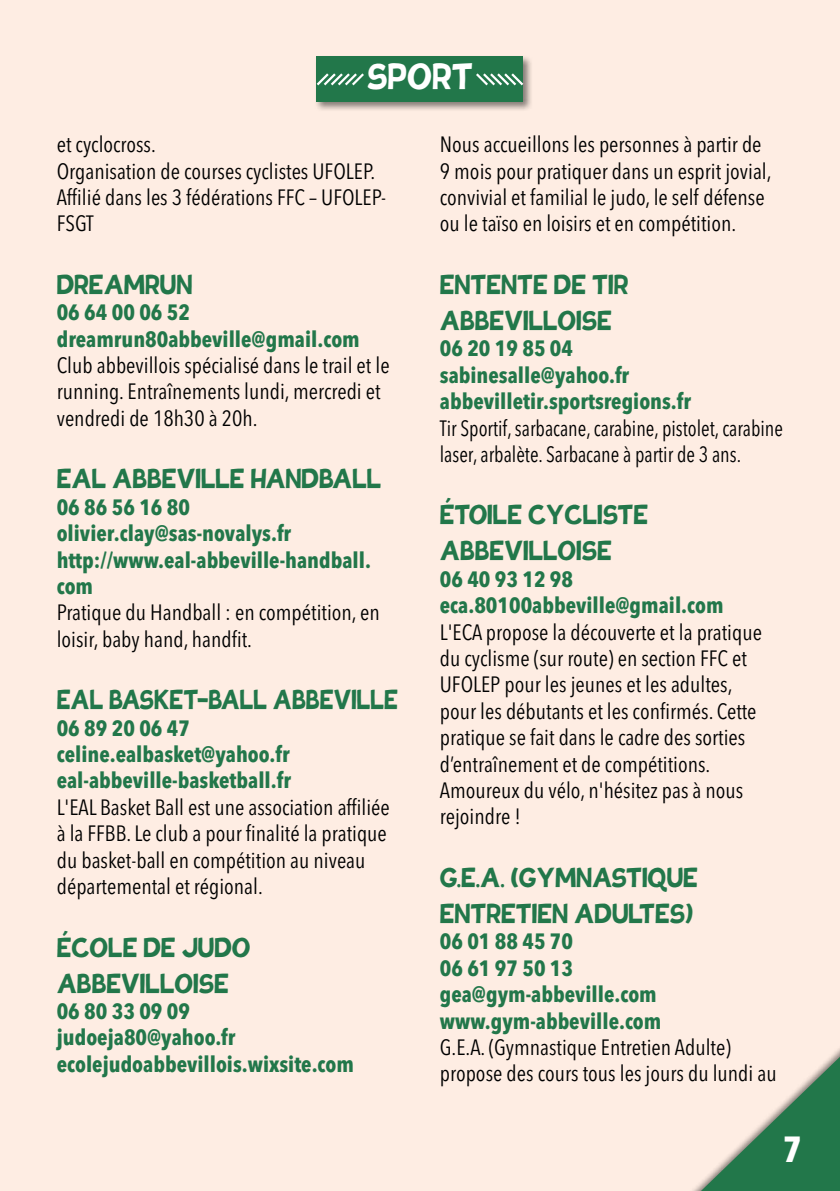
<style>
.page{position:relative;width:840px;height:1191px;background:#fff}
.page>*{position:absolute;margin:0;border:0;box-sizing:border-box;transform-origin:0 0}
.t1{font:700 48px "Tovari Sans";color:#fff;scale:.9 1}
.t2{font:700 36px/36px "Tovari Sans";color:#22774a;scale:.9 1}
.t3{font:700 36px "Tovari Sans";color:#22774a;scale:.85 1}
.t4{font:700 condensed 36px "Avenir Next LT Pro";color:#fff}
.t5{font:condensed 22px/26.4px "Avenir Next LT Pro";color:#000}
.t6{font:700 condensed 22px/26.4px "Avenir Next LT Pro";color:#22774a}
.t7{font:condensed 22px/26.4px "Avenir Next LT Pro";color:#000;scale:.92 1}
</style>
<div class="page">
<div style="left:667px;top:1018px;width:172px;height:173px;background:#feede3"></div>
<svg style="left:700px;top:1056px;width:139px;height:135px"></svg>
<div style="left:314px;top:55px;width:219px;height:57px;background:#000;opacity:.48"></div>
<div style="left:316px;top:57px;width:207px;height:45px;background:#22774a"></div>
<svg style="left:314px;top:71px;width:50px;height:17px"></svg>
<svg style="left:476px;top:71px;width:49px;height:17px"></svg>
<h1 class="t1" style="left:367px;top:28px;width:119px">SPORT</h1>
<p class="t5" style="left:57px;top:131px;width:330px">et cyclocross.<br>Organisation de courses cyclistes UFOLEP.<br>Affilié dans les 3 fédérations FFC – UFOLEP-<br>FSGT</p>
<h2 class="t2" style="left:57px;top:257px;width:152px">DREAMRUN</h2>
<p class="t6" style="left:57px;top:299px;width:304px">06 64 00 06 52 dreamrun80abbeville@gmail.com</p>
<p class="t5" style="left:57px;top:352px;width:334px">Club abbevillois spécialisé dans le trail et le running. Entraînements lundi, mercredi et vendredi de 18h30 à 20h.</p>
<h2 class="t2" style="left:57px;top:452px;width:362px">EAL ABBEVILLE HANDBALL</h2>
<p class="t6" style="left:57px;top:493px;width:316px">06 86 56 16 80 olivier.clay@sas-novalys.fr http://www.eal-abbeville-handball. com</p>
<p class="t5" style="left:57px;top:599px;width:324px">Pratique du Handball : en compétition, en loisir, baby hand, handfit.</p>
<h2 class="t3" style="left:57px;top:663px;width:403px">EAL BASKET-BALL ABBEVILLE</h2>
<p class="t6" style="left:57px;top:714px;width:235px">06 89 20 06 47 celine.ealbasket@yahoo.fr eal-abbeville-basketball.fr</p>
<p class="t5" style="left:57px;top:794px;width:334px">L'EAL Basket Ball est une association affiliée à la FFBB. Le club a pour finalité la pratique du basket-ball en compétition au niveau départemental et régional.</p>
<h2 class="t2" style="left:57px;top:920px;width:217px">ÉCOLE DE JUDO<br>ABBEVILLOISE</h2>
<p class="t6" style="left:57px;top:997px;width:298px">06 80 33 09 09 judoeja80@yahoo.fr ecolejudoabbevillois.wixsite.com</p>
<p class="t5" style="left:439px;top:131px;width:333px">Nous accueillons les personnes à partir de 9 mois pour pratiquer dans un esprit jovial, convivial et familial le judo, le self défense ou le taïso en loisirs et en compétition.</p>
<h2 class="t2" style="left:439px;top:257px;width:211px">ENTENTE DE TIR<br>ABBEVILLOISE</h2>
<p class="t6" style="left:439px;top:335px;width:252px">06 20 19 85 04 sabinesalle@yahoo.fr abbevilletir.sportsregions.fr</p>
<p class="t7" style="left:439px;top:414px;width:374px">Tir Sportif, sarbacane, carabine, pistolet, carabine laser, arbalète. Sarbacane à partir de 3 ans.</p>
<h2 class="t2" style="left:439px;top:488px;width:233px">ÉTOILE CYCLISTE<br>ABBEVILLOISE</h2>
<p class="t6" style="left:439px;top:565px;width:285px">06 40 93 12 98 eca.80100abbeville@gmail.com</p>
<p class="t5" style="left:439px;top:618px;width:323px">L'ECA propose la découverte et la pratique du cyclisme (sur route) en section FFC et UFOLEP pour les jeunes et les adultes, pour les débutants et les confirmés. Cette pratique se fait dans le cadre des sorties d’entraînement et de compétitions.<br>Amoureux du vélo, n'hésitez pas à nous rejoindre !</p>
<h2 class="t2" style="left:439px;top:850px;width:288px">G.E.A. (GYMNASTIQUE<br>ENTRETIEN ADULTES)</h2>
<p class="t6" style="left:439px;top:928px;width:223px">06 01 88 45 70<br>06 61 97 50 13 gea@gym-abbeville.com www.gym-abbeville.com</p>
<p class="t5" style="left:439px;top:1034px;width:338px">G.E.A. (Gymnastique Entretien Adulte) propose des cours tous les jours du lundi au</p>
<h2 class="t4" style="left:782px;top:1126px;width:20px">7</h2>
</div>
